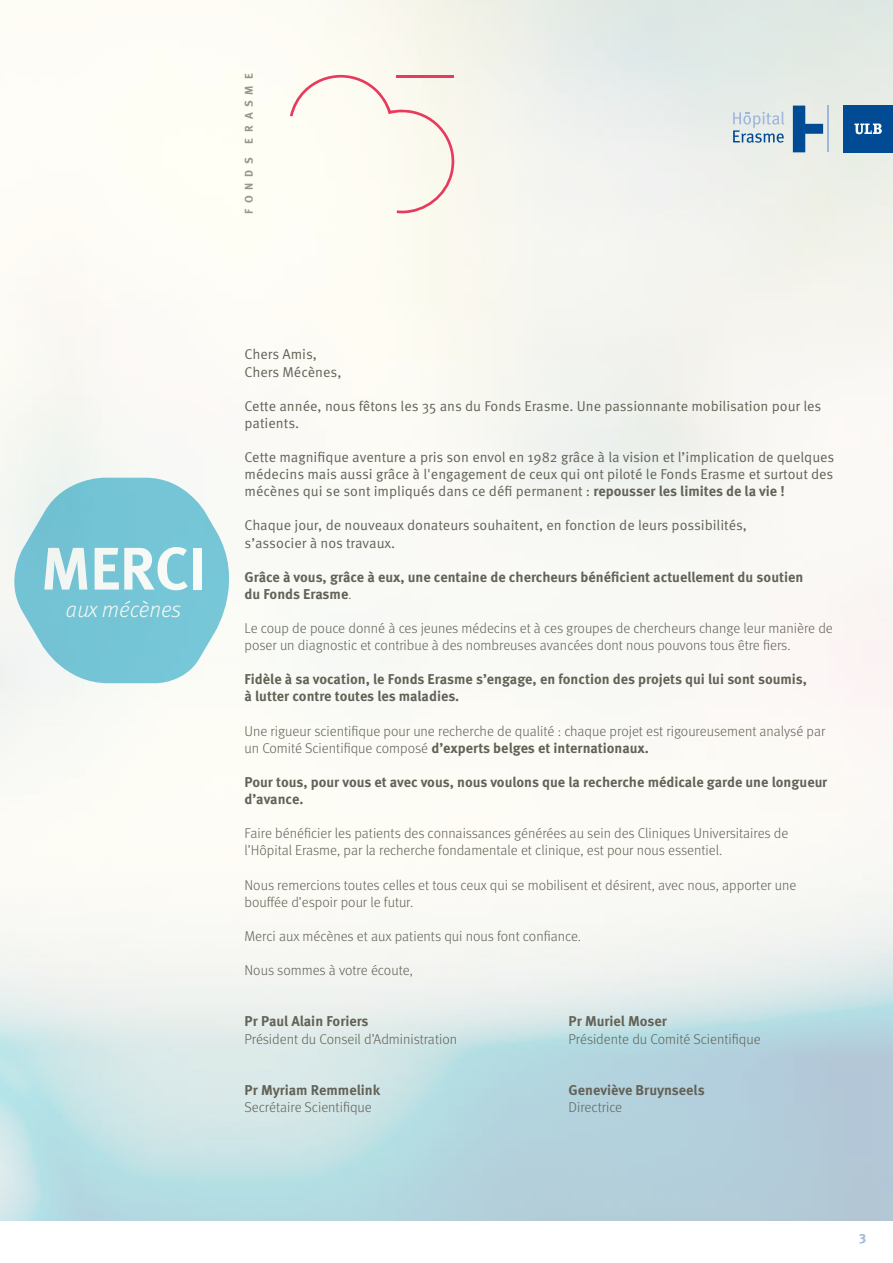
<style>
.page{position:relative;width:893px;height:1263px;background:#fff}
.page>*{position:absolute;margin:0;border:0;box-sizing:border-box;transform-origin:0 0}
.t1{font:700 60px "Meta OT";letter-spacing:-.01em;color:#fff}
.t2{font:italic 300 22.5px "Meta OT";letter-spacing:-.005em;color:#fff}
.t3{font:300 14.25px/17.1px "Meta OT";color:#636257}
.t4{font:14.25px/17.1px "Meta OT Norm";color:#636257}
.t5{font:700 14.25px/17.1px "Meta OT";color:#636257}
.t6{font:700 13.5px "Meta OT";color:#9fb7dc}
.t7{font:700 11.25px "Meta OT";letter-spacing:.52em;color:#989688}
.s1{font-family:"Meta OT";font-weight:700}
.s2{font-weight:300}
.s3{font-weight:700}
</style>
<div class="page">
<img style="left:0;top:0;width:893px;height:1220px">
<div style="left:844px;top:105px;width:49px;height:47px;background:#004b93"></div>
<svg style="left:854px;top:124px;width:28px;height:10px"></svg>
<svg style="left:793px;top:106px;width:30px;height:46px"></svg>
<hr style="left:827px;top:106px;width:1px;height:46px;background:#9fb7dc">
<svg style="left:733px;top:112px;width:51px;height:31px;background:#bfd0db"></svg>
<svg style="left:4px;top:478px;width:241px;height:205px;fill:#75c5d6"></svg>
<div style="left:290px;top:75px;width:166px;height:138px;background:#fdfcf2"></div>
<p class="t7" style="left:242px;top:214px;width:142px;rotate:-90deg">FONDS ERASME</p>
<h1 class="t1" style="left:41px;top:531px;width:166px">MERCI</h1>
<h2 class="t2" style="left:66px;top:596px;width:117px">aux mécènes</h2>
<p class="t4" style="left:244px;top:346px;width:98px">Chers Amis,<br>Chers Mécènes,</p>
<p class="t4" style="left:244px;top:397px;width:578px">Cette année, nous fêtons les 35 ans du Fonds Erasme. Une passionnante mobilisation pour les patients.</p>
<p class="t4" style="left:244px;top:449px;width:591px;text-align:justify">Cette magnifique aventure a pris son envol en 1982 grâce à la vision et l’implication de quelques médecins mais aussi grâce à l'engagement de ceux qui ont piloté le Fonds Erasme et surtout des mécènes qui se sont impliqués dans ce défi permanent : <span class="s1">repousser les limites de la vie !</span></p>
<p class="t4" style="left:244px;top:517px;width:504px">Chaque jour, de nouveaux donateurs souhaitent, en fonction de leurs possibilités, s’associer à nos travaux.</p>
<p class="t5" style="left:244px;top:568px;width:560px">Grâce à vous, grâce à eux, une centaine de chercheurs bénéficient actuellement du soutien du Fonds Erasme<span class="s2">.</span></p>
<p class="t3" style="left:244px;top:620px;width:590px">Le coup de pouce donné à ces jeunes médecins et à ces groupes de chercheurs change leur manière de poser un diagnostic et contribue à des nombreuses avancées dont nous pouvons tous être fiers.</p>
<p class="t5" style="left:244px;top:671px;width:564px">Fidèle à sa vocation, le Fonds Erasme s’engage, en fonction des projets qui lui sont soumis, à lutter contre toutes les maladies.</p>
<p class="t3" style="left:244px;top:722px;width:582px">Une rigueur scientifique pour une recherche de qualité : chaque projet est rigoureusement analysé par un Comité Scientifique composé <span class="s3">d’experts belges et internationaux.</span></p>
<p class="t5" style="left:244px;top:774px;width:584px">Pour tous, pour vous et avec vous, nous voulons que la recherche médicale garde une longueur d’avance.</p>
<p class="t3" style="left:244px;top:825px;width:545px">Faire bénéficier les patients des connaissances générées au sein des Cliniques Universitaires de l’Hôpital Erasme, par la recherche fondamentale et clinique, est pour nous essentiel.</p>
<p class="t3" style="left:244px;top:876px;width:553px">Nous remercions toutes celles et tous ceux qui se mobilisent et désirent, avec nous, apporter une bouffée d’espoir pour le futur.</p>
<p class="t3" style="left:244px;top:928px;width:338px">Merci aux mécènes et aux patients qui nous font confiance.</p>
<p class="t3" style="left:244px;top:962px;width:170px">Nous sommes à votre écoute,</p>
<p class="t5" style="left:244px;top:1013px;width:126px">Pr Paul Alain Foriers</p>
<p class="t5" style="left:568px;top:1013px;width:100px">Pr Muriel Moser</p>
<p class="t3" style="left:244px;top:1030px;width:214px">Président du Conseil d’Administration</p>
<p class="t3" style="left:568px;top:1030px;width:194px">Présidente du Comité Scientifique</p>
<p class="t5" style="left:244px;top:1081px;width:137px">Pr Myriam Remmelink</p>
<p class="t5" style="left:568px;top:1081px;width:138px">Geneviève Bruynseels</p>
<p class="t3" style="left:244px;top:1099px;width:129px">Secrétaire Scientifique</p>
<p class="t3" style="left:568px;top:1099px;width:55px">Directrice</p>
<p class="t6" style="left:859px;top:1227px;width:9px">3</p>
</div>
